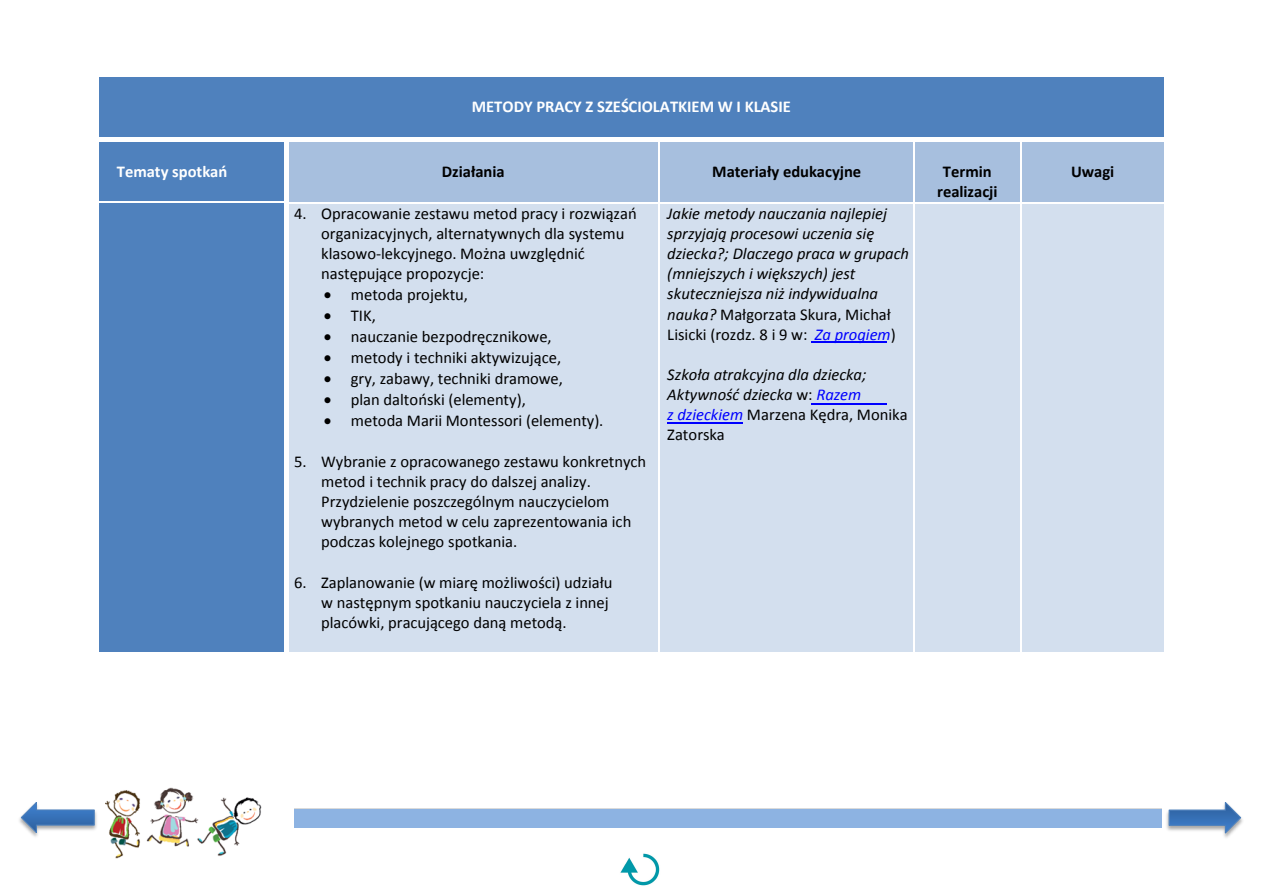
<style>
.page{position:relative;width:1263px;height:893px;background:#fff}
.page>*{position:absolute;margin:0;border:0;box-sizing:border-box;transform-origin:0 0}
.t1{font:16.5px/20.1px "Calibri";color:#000}
.t2{font:italic 16.5px/20.1px "Calibri";color:#000}
.t3{font:700 16.5px/20px "Calibri";letter-spacing:-.005em;color:#000;text-align:center}
.t4{font:700 16.5px "Calibri";color:#fff}
.s1{font-style:inherit}
.s2{font-style:normal}
.s3{color:#00f}
</style>
<div class="page">
<div style="left:104px;top:809px;width:1057px;height:18px;background:#8db3e2"></div>
<hr style="left:104px;top:809px;width:1057px;height:1px;background:#dadada">
<div style="left:80px;top:777px;width:213px;height:90px;background:#fff"></div>
<img style="left:106px;top:787px;width:156px;height:72px">
<img style="left:19px;top:811px;width:78px;height:26px">
<svg style="left:20px;top:802px;width:75px;height:33px"></svg>
<img style="left:1166px;top:812px;width:77px;height:26px">
<svg style="left:1168px;top:802px;width:74px;height:34px"></svg>
<img style="left:620px;top:853px;width:40px;height:33px">
<div style="left:99px;top:76px;width:7px;height:61px;background:#4f81bd"></div>
<div style="left:1156px;top:76px;width:8px;height:61px;background:#4f81bd"></div>
<div style="left:106px;top:76px;width:1050px;height:21px;background:#4f81bd"></div>
<div style="left:106px;top:97px;width:1050px;height:20px;background:#4f81bd"></div>
<div style="left:106px;top:117px;width:1050px;height:20px;background:#4f81bd"></div>
<div style="left:99px;top:141px;width:7px;height:61px;background:#4f81bd"></div>
<div style="left:279px;top:141px;width:6px;height:61px;background:#4f81bd"></div>
<div style="left:106px;top:141px;width:173px;height:21px;background:#4f81bd"></div>
<div style="left:106px;top:162px;width:173px;height:20px;background:#4f81bd"></div>
<div style="left:106px;top:182px;width:173px;height:20px;background:#4f81bd"></div>
<div style="left:288px;top:141px;width:7px;height:41px;background:#a7bfde"></div>
<div style="left:651px;top:141px;width:7px;height:41px;background:#a7bfde"></div>
<div style="left:288px;top:182px;width:370px;height:20px;background:#a7bfde"></div>
<div style="left:295px;top:141px;width:356px;height:21px;background:#a7bfde"></div>
<div style="left:295px;top:162px;width:356px;height:20px;background:#a7bfde"></div>
<div style="left:660px;top:141px;width:7px;height:41px;background:#a7bfde"></div>
<div style="left:906px;top:141px;width:7px;height:41px;background:#a7bfde"></div>
<div style="left:660px;top:182px;width:253px;height:20px;background:#a7bfde"></div>
<div style="left:667px;top:141px;width:239px;height:21px;background:#a7bfde"></div>
<div style="left:667px;top:162px;width:239px;height:20px;background:#a7bfde"></div>
<div style="left:915px;top:141px;width:7px;height:61px;background:#a7bfde"></div>
<div style="left:1012px;top:141px;width:8px;height:61px;background:#a7bfde"></div>
<div style="left:922px;top:141px;width:90px;height:21px;background:#a7bfde"></div>
<div style="left:922px;top:162px;width:90px;height:20px;background:#a7bfde"></div>
<div style="left:922px;top:182px;width:90px;height:20px;background:#a7bfde"></div>
<div style="left:1021px;top:141px;width:8px;height:41px;background:#a7bfde"></div>
<div style="left:1156px;top:141px;width:8px;height:41px;background:#a7bfde"></div>
<div style="left:1021px;top:182px;width:143px;height:20px;background:#a7bfde"></div>
<div style="left:1029px;top:141px;width:127px;height:21px;background:#a7bfde"></div>
<div style="left:1029px;top:162px;width:127px;height:20px;background:#a7bfde"></div>
<hr style="left:285px;top:141px;width:4px;height:61px;background:#fff">
<div style="left:99px;top:203px;width:7px;height:21px;background:#4f81bd"></div>
<div style="left:279px;top:203px;width:6px;height:21px;background:#4f81bd"></div>
<div style="left:99px;top:224px;width:186px;height:429px;background:#4f81bd"></div>
<div style="left:106px;top:203px;width:173px;height:21px;background:#4f81bd"></div>
<div style="left:287px;top:203px;width:8px;height:450px;background:#d3dfee"></div>
<div style="left:651px;top:203px;width:8px;height:450px;background:#d3dfee"></div>
<div style="left:295px;top:203px;width:356px;height:21px;background:#d3dfee"></div>
<div style="left:295px;top:224px;width:356px;height:20px;background:#d3dfee"></div>
<div style="left:295px;top:244px;width:356px;height:20px;background:#d3dfee"></div>
<div style="left:295px;top:264px;width:356px;height:20px;background:#d3dfee"></div>
<div style="left:295px;top:284px;width:356px;height:21px;background:#d3dfee"></div>
<div style="left:295px;top:305px;width:356px;height:21px;background:#d3dfee"></div>
<div style="left:295px;top:326px;width:356px;height:21px;background:#d3dfee"></div>
<div style="left:295px;top:347px;width:356px;height:21px;background:#d3dfee"></div>
<div style="left:295px;top:368px;width:356px;height:21px;background:#d3dfee"></div>
<div style="left:295px;top:389px;width:356px;height:21px;background:#d3dfee"></div>
<div style="left:295px;top:410px;width:356px;height:21px;background:#d3dfee"></div>
<div style="left:295px;top:431px;width:356px;height:20px;background:#d3dfee"></div>
<div style="left:295px;top:451px;width:356px;height:20px;background:#d3dfee"></div>
<div style="left:295px;top:471px;width:356px;height:20px;background:#d3dfee"></div>
<div style="left:295px;top:491px;width:356px;height:21px;background:#d3dfee"></div>
<div style="left:295px;top:512px;width:356px;height:20px;background:#d3dfee"></div>
<div style="left:295px;top:532px;width:356px;height:20px;background:#d3dfee"></div>
<div style="left:295px;top:552px;width:356px;height:20px;background:#d3dfee"></div>
<div style="left:295px;top:572px;width:356px;height:20px;background:#d3dfee"></div>
<div style="left:295px;top:592px;width:356px;height:20px;background:#d3dfee"></div>
<div style="left:295px;top:612px;width:356px;height:21px;background:#d3dfee"></div>
<div style="left:295px;top:633px;width:356px;height:20px;background:#d3dfee"></div>
<div style="left:660px;top:203px;width:7px;height:282px;background:#d3dfee"></div>
<div style="left:906px;top:203px;width:8px;height:282px;background:#d3dfee"></div>
<div style="left:660px;top:485px;width:254px;height:168px;background:#d3dfee"></div>
<div style="left:667px;top:203px;width:239px;height:21px;background:#d3dfee"></div>
<div style="left:667px;top:224px;width:239px;height:20px;background:#d3dfee"></div>
<div style="left:667px;top:244px;width:239px;height:20px;background:#d3dfee"></div>
<div style="left:667px;top:264px;width:239px;height:20px;background:#d3dfee"></div>
<div style="left:667px;top:284px;width:239px;height:20px;background:#d3dfee"></div>
<div style="left:667px;top:304px;width:239px;height:20px;background:#d3dfee"></div>
<div style="left:667px;top:324px;width:239px;height:20px;background:#d3dfee"></div>
<div style="left:667px;top:344px;width:239px;height:20px;background:#d3dfee"></div>
<div style="left:667px;top:364px;width:239px;height:21px;background:#d3dfee"></div>
<div style="left:667px;top:385px;width:239px;height:20px;background:#d3dfee"></div>
<div style="left:667px;top:405px;width:239px;height:20px;background:#d3dfee"></div>
<div style="left:667px;top:425px;width:239px;height:20px;background:#d3dfee"></div>
<div style="left:667px;top:445px;width:239px;height:20px;background:#d3dfee"></div>
<div style="left:667px;top:465px;width:239px;height:20px;background:#d3dfee"></div>
<div style="left:915px;top:203px;width:7px;height:21px;background:#d3dfee"></div>
<div style="left:1012px;top:203px;width:8px;height:21px;background:#d3dfee"></div>
<div style="left:915px;top:224px;width:105px;height:429px;background:#d3dfee"></div>
<div style="left:922px;top:203px;width:90px;height:21px;background:#d3dfee"></div>
<div style="left:1021px;top:203px;width:8px;height:21px;background:#d3dfee"></div>
<div style="left:1156px;top:203px;width:8px;height:21px;background:#d3dfee"></div>
<div style="left:1021px;top:224px;width:143px;height:429px;background:#d3dfee"></div>
<div style="left:1029px;top:203px;width:127px;height:21px;background:#d3dfee"></div>
<hr style="left:285px;top:203px;width:4px;height:450px;background:#fff">
<hr style="left:811px;top:341px;width:76px;height:2px;background:#00f">
<hr style="left:811px;top:403px;width:76px;height:1px;background:#00f">
<hr style="left:667px;top:422px;width:76px;height:1px;background:#00f">
<p class="t4" style="left:472px;top:96px;width:321px">METODY PRACY Z SZEŚCIOLATKIEM W I KLASIE</p>
<p class="t4" style="left:117px;top:161px;width:112px">Tematy spotkań</p>
<p class="t3" style="left:442px;top:162px;width:64px">Działania</p>
<p class="t3" style="left:712px;top:162px;width:150px">Materiały edukacyjne</p>
<p class="t3" style="left:937px;top:162px;width:62px">Termin realizacji</p>
<p class="t3" style="left:1071px;top:162px;width:45px">Uwagi</p>
<p class="t1" style="left:321px;top:203px;width:317px;text-indent:-27px">4. Opracowanie zestawu metod pracy i rozwiązań organizacyjnych, alternatywnych dla systemu klasowo-lekcyjnego. Można uwzględnić następujące propozycje:</p>
<p class="t1" style="left:324px;top:285px;width:146px">• metoda projektu,</p>
<p class="t1" style="left:324px;top:306px;width:54px">• TIK,</p>
<p class="t1" style="left:324px;top:327px;width:229px">• nauczanie bezpodręcznikowe,</p>
<p class="t1" style="left:324px;top:348px;width:239px">• metody i techniki aktywizujące,</p>
<p class="t1" style="left:324px;top:369px;width:241px">• gry, zabawy, techniki dramowe,</p>
<p class="t1" style="left:324px;top:390px;width:203px">• plan daltoński (elementy),</p>
<p class="t1" style="left:324px;top:411px;width:281px">• metoda Marii Montessori (elementy).</p>
<p class="t1" style="left:321px;top:451px;width:327px;text-indent:-27px">5. Wybranie z opracowanego zestawu konkretnych metod i technik pracy do dalszej analizy.<br>Przydzielenie poszczególnym nauczycielom wybranych metod w celu zaprezentowania ich podczas kolejnego spotkania.</p>
<p class="t1" style="left:321px;top:572px;width:293px;text-indent:-27px">6. Zaplanowanie (w miarę możliwości) udziału w następnym spotkaniu nauczyciela z innej placówki, pracującego daną metodą.</p>
<p class="t2" style="left:667px;top:203px;width:243px">Jakie metody nauczania najlepiej sprzyjają procesowi uczenia się dziecka?; Dlaczego praca w <span class="s1">grupach </span>(mniejszych i większych) <span class="s1">jest </span>skuteczniejsza niż indywidualna nauka? <span class="s2">Małgorzata Skura, Michał Lisicki (rozdz. 8 i 9 w:</span> <span class="s3">Za progiem</span><span class="s2">)</span></p>
<p class="t2" style="left:667px;top:364px;width:242px">Szkoła atrakcyjna dla dziecka;<br>Aktywność dziecka <span class="s2">w:</span> <span class="s3">Razem<br></span><span class="s3">z</span> <span class="s3">dzieckiem</span> <span class="s2">Marzena Kędra, Monika<br>Zatorska</span></p>
</div>
